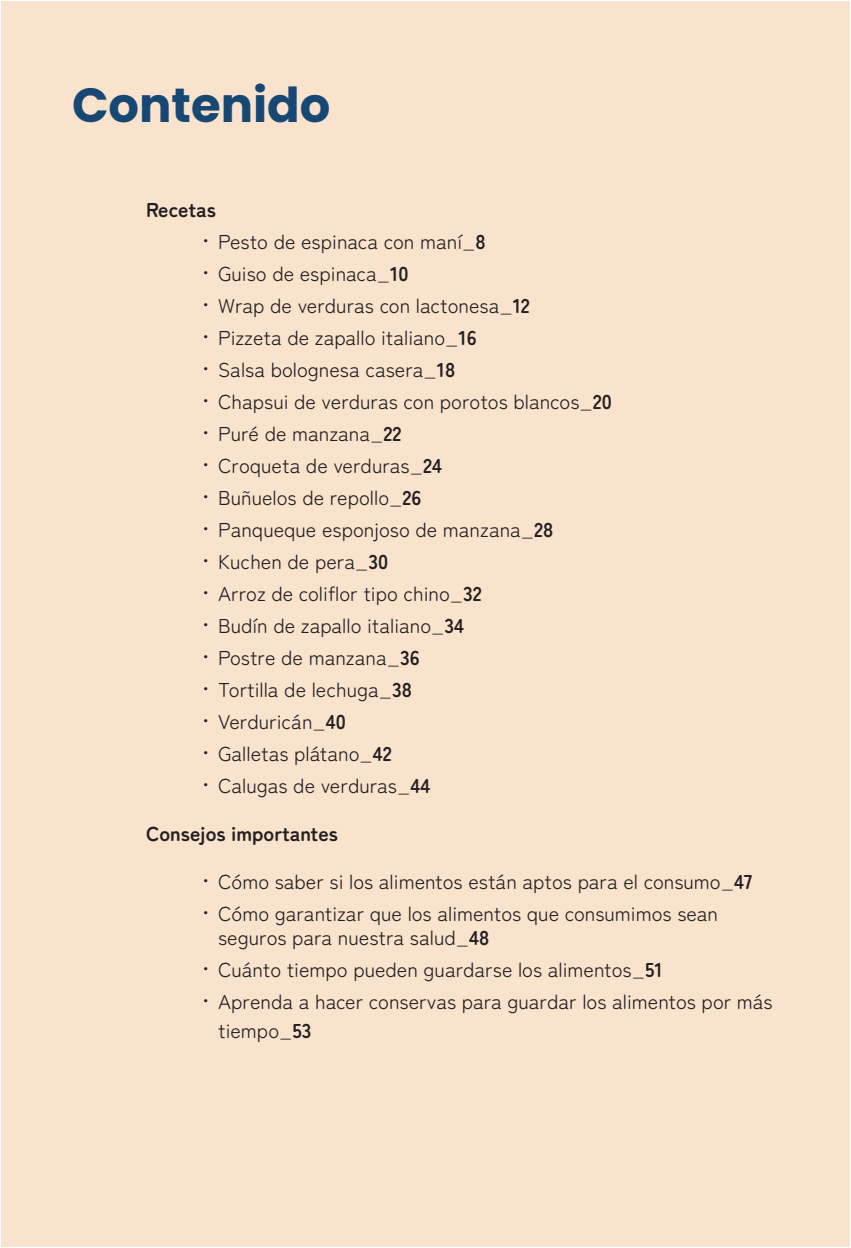
<style>
.page{position:relative;width:851px;height:1248px;background:#fff}
.page>*{position:absolute;margin:0;border:0;box-sizing:border-box;transform-origin:0 0}
.t1{font:700 48px "Poppins";color:#174773}
.t2{font:20px/24px "Zen Maru Gothic";color:#231f20}
.t3{font:700 20px "Zen Maru Gothic";color:#231f20}
.s1{font-weight:700}
</style>
<div class="page">
<div style="left:1px;top:1px;width:848px;height:1245px;background:#fae3cd"></div>
<h1 class="t1" style="left:72px;top:78px;width:260px">Contenido</h1>
<p class="t3" style="left:146px;top:197px;width:72px">Recetas</p>
<p class="t2" style="left:203px;top:229px;width:284px">• Pesto de espinaca con maní_<span class="s1">8</span></p>
<p class="t2" style="left:203px;top:261px;width:207px">• Guiso de espinaca_<span class="s1">10</span></p>
<p class="t2" style="left:203px;top:293px;width:328px">• Wrap de verduras con lactonesa_<span class="s1">12</span></p>
<p class="t2" style="left:203px;top:325px;width:275px">• Pizzeta de zapallo italiano_<span class="s1">16</span></p>
<p class="t2" style="left:203px;top:357px;width:254px">• Salsa bolognesa casera_<span class="s1">18</span></p>
<p class="t2" style="left:203px;top:389px;width:410px">• Chapsui de verduras con porotos blancos_<span class="s1">20</span></p>
<p class="t2" style="left:203px;top:421px;width:200px">• Puré de manzana_<span class="s1">22</span></p>
<p class="t2" style="left:203px;top:453px;width:241px">• Croqueta de verduras_<span class="s1">24</span></p>
<p class="t2" style="left:203px;top:485px;width:220px">• Buñuelos de repollo_<span class="s1">26</span></p>
<p class="t2" style="left:203px;top:517px;width:352px">• Panqueque esponjoso de manzana_<span class="s1">28</span></p>
<p class="t2" style="left:203px;top:549px;width:187px">• Kuchen de pera_<span class="s1">30</span></p>
<p class="t2" style="left:203px;top:581px;width:280px">• Arroz de coliflor tipo chino_<span class="s1">32</span></p>
<p class="t2" style="left:203px;top:613px;width:263px">• Budín de zapallo italiano_<span class="s1">34</span></p>
<p class="t2" style="left:203px;top:645px;width:218px">• Postre de manzana_<span class="s1">36</span></p>
<p class="t2" style="left:203px;top:677px;width:210px">• Tortilla de lechuga_<span class="s1">38</span></p>
<p class="t2" style="left:203px;top:709px;width:144px">• Verduricán_<span class="s1">40</span></p>
<p class="t2" style="left:203px;top:741px;width:190px">• Galletas plátano_<span class="s1">42</span></p>
<p class="t2" style="left:203px;top:773px;width:229px">• Calugas de verduras_<span class="s1">44</span></p>
<p class="t3" style="left:146px;top:821px;width:193px">Consejos importantes</p>
<p class="t2" style="left:203px;top:869px;width:551px">• Cómo saber si los alimentos están aptos para el consumo_<span class="s1">47</span></p>
<p class="t2" style="left:218px;top:901px;width:501px;text-indent:-15px">• Cómo garantizar que los alimentos que consumimos sean seguros para nuestra salud_<span class="s1">48</span></p>
<p class="t2" style="left:203px;top:957px;width:461px">• Cuánto tiempo pueden guardarse los alimentos_<span class="s1">51</span></p>
<p class="t2" style="left:218px;top:987px;width:556px;line-height:28.8px;text-indent:-15px">• Aprenda a hacer conservas para guardar los alimentos por más tiempo_<span class="s1">53</span></p>
</div>
